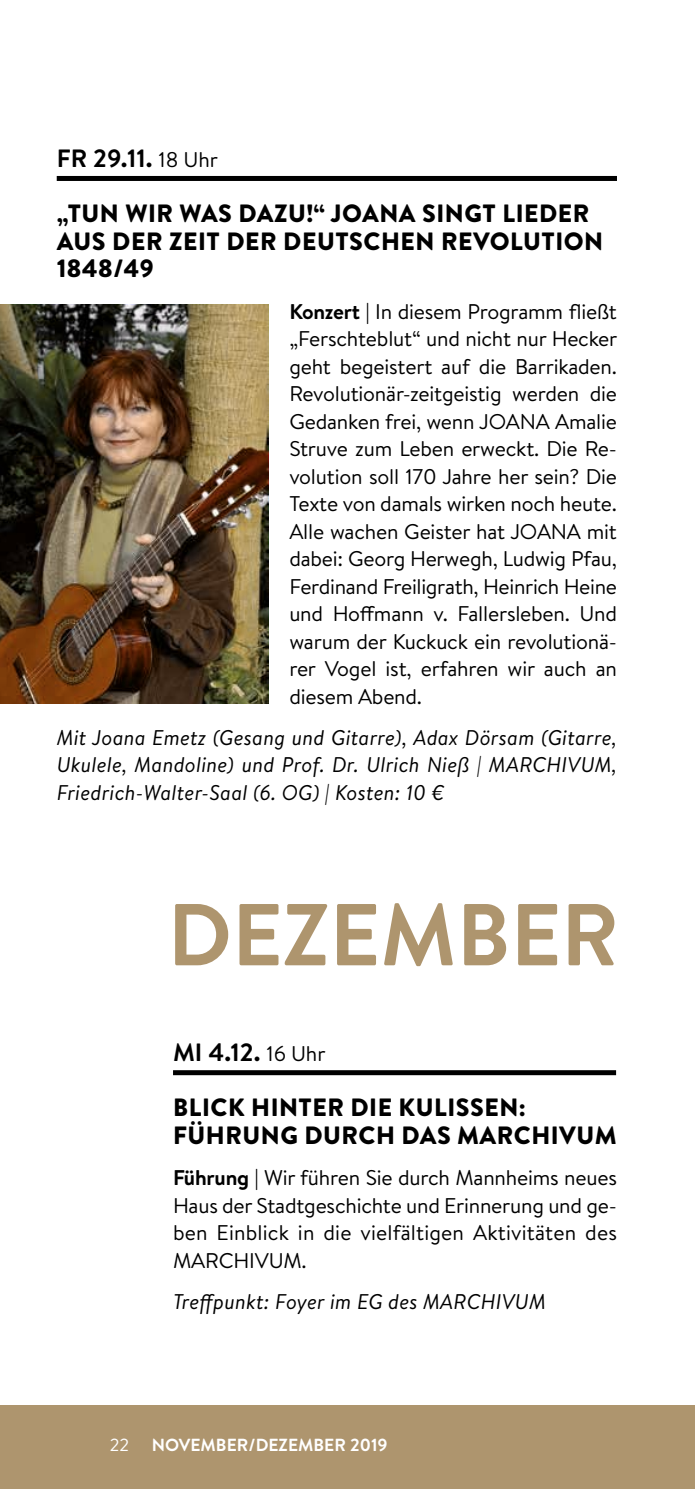
<style>
.page{position:relative;width:695px;height:1489px;background:#fff}
.page>*{position:absolute;margin:0;border:0;box-sizing:border-box;transform-origin:0 0}
.t1{font:700 87.5px "Brandon Text";color:#ae956e}
.t2{font:900 25px/27.5px "Brandon Text";letter-spacing:.02em;color:#000}
.t3{font:700 25px "Brandon Text";color:#000}
.t4{font:21.25px/27.5px "Brandon Text";letter-spacing:-.01em;color:#000;text-align:justify}
.t5{font:italic 21.25px/27.5px "Brandon Text";letter-spacing:.01em;color:#000;text-align:justify}
.t6{font:700 17.5px "Brandon Text";color:#fff}
.t7{font:17.5px "Brandon Text";color:#fff}
.s1{font-weight:400;font-size:21.25px}
.s2{font-weight:700}
</style>
<div class="page">
<div style="left:0;top:1405px;width:694px;height:83px;background:#ae956e"></div>
<div style="left:57px;top:176px;width:560px;height:5px;background:#000"></div>
<div style="left:173px;top:1070px;width:443px;height:5px;background:#000"></div>
<img style="left:0;top:305px;width:268px;height:398px">
<p class="t3" style="left:57px;top:141px;width:163px">FR 29.11. <span class="s1">18 Uhr</span></p>
<p class="t2" style="left:57px;top:199px;width:548px">„TUN WIR WAS DAZU!“ JOANA SINGT LIEDER<br>AUS DER ZEIT DER DEUTSCHEN REVOLUTION<br>1848/49</p>
<p class="t4" style="left:289px;top:297px;width:329px"><span class="s2">Konzert |</span> In diesem Programm fließt „Ferschteblut“ und nicht nur Hecker geht begeistert auf die Barrikaden.<br>Revolutionär-zeitgeistig werden die Gedanken frei, wenn JOANA Amalie Struve zum Leben erweckt. Die Re&shy;volution soll 170 Jahre her sein? Die Texte von damals wirken noch heute.<br>Alle wachen Geister hat JOANA mit dabei: Georg Herwegh, Ludwig Pfau, Ferdinand Freiligrath, Heinrich Heine und Hoffmann v. Fallersleben. Und warum der Kuckuck ein revolutionä&shy;rer Vogel ist, erfahren wir auch an diesem Abend.</p>
<p class="t5" style="left:57px;top:723px;width:561px">Mit Joana Emetz (Gesang und Gitarre), Adax Dörsam (Gitarre, Ukulele, Mandoline) und Prof. Dr. Ulrich Nieß | MARCHIVUM, Friedrich-Walter-Saal (6. OG) | Kosten: 10 €</p>
<h1 class="t1" style="left:168px;top:874px;width:452px">DEZEMBER</h1>
<p class="t3" style="left:173px;top:1035px;width:154px">MI 4.12. <span class="s1">16 Uhr</span></p>
<p class="t2" style="left:173px;top:1093px;width:445px">BLICK HINTER DIE KULISSEN:<br>FÜHRUNG DURCH DAS MARCHIVUM</p>
<p class="t4" style="left:173px;top:1163px;width:445px"><span class="s2">Führung |</span> Wir führen Sie durch Mannheims neues Haus der Stadtgeschichte und Erinnerung und ge&shy;ben Einblick in die vielfältigen Aktivitäten des MARCHIVUM.</p>
<p class="t5" style="left:173px;top:1287px;width:374px">Treffpunkt: Foyer im EG des MARCHIVUM</p>
<p class="t7" style="left:110px;top:1432px;width:21px">22</p>
<p class="t6" style="left:152px;top:1432px;width:237px">NOVEMBER/DEZEMBER 2019</p>
</div>
